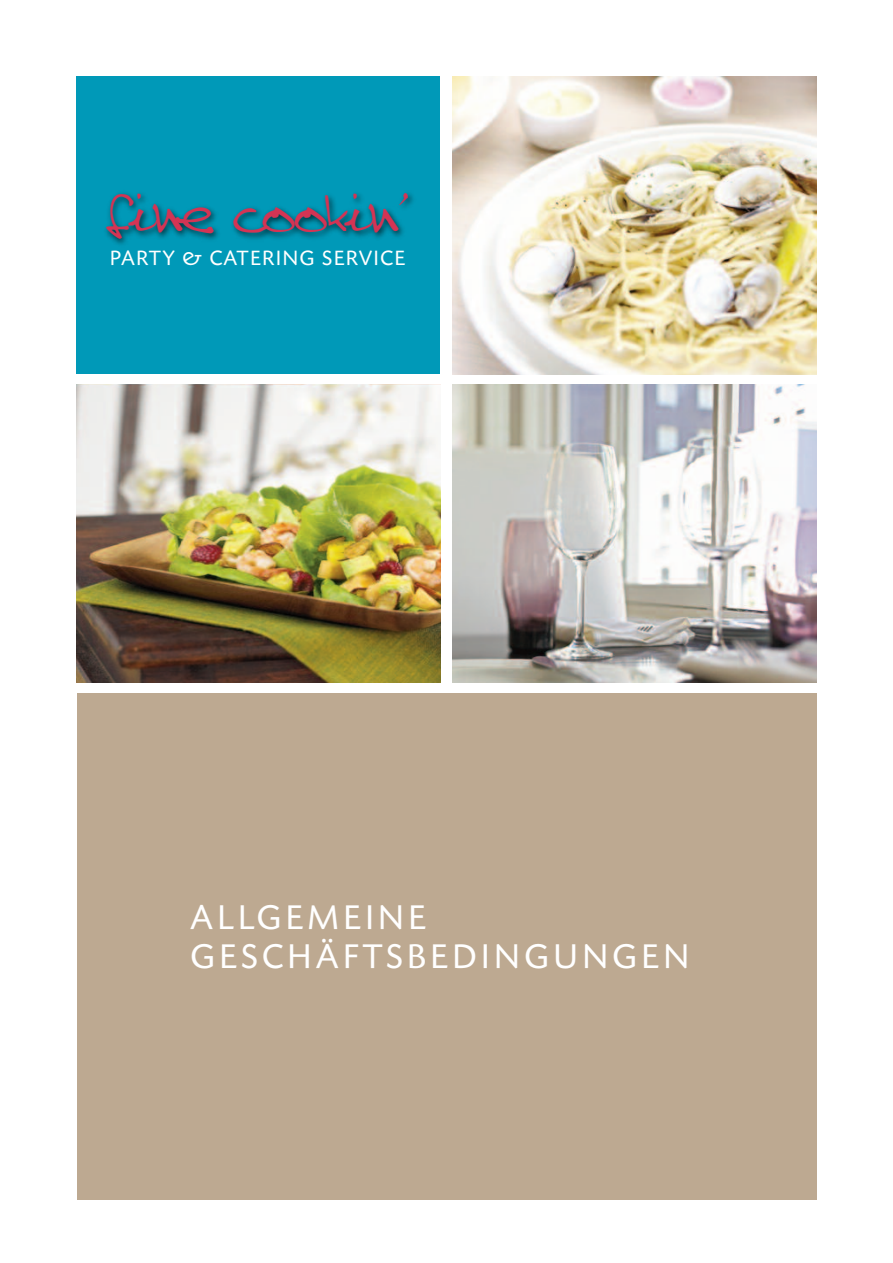
<style>
.page{position:relative;width:893px;height:1263px;background:#fff}
.page>*{position:absolute;margin:0;border:0;box-sizing:border-box;transform-origin:0 0}
.t1{font:42px "Steve Hand";color:#d33454}
.t2{font:36px/39px "Today SB";letter-spacing:.105em;color:#fff}
.t3{font:21.75px "Today SB";letter-spacing:.05em;color:#fff}
</style>
<div class="page">
<div style="left:77px;top:693px;width:739px;height:506px;background:#bda991"></div>
<img style="left:77px;top:385px;width:363px;height:297px">
<img style="left:453px;top:385px;width:363px;height:297px">
<div style="left:77px;top:77px;width:363px;height:297px;background:#0099b8"></div>
<img style="left:453px;top:77px;width:363px;height:297px">
<img style="left:106px;top:182px;width:476px;height:168px">
<p class="t1" style="left:110px;top:193px;width:301px">fine cookin’</p>
<p class="t3" style="left:110px;top:245px;width:297px">PARTY &amp; CATERING SERVICE</p>
<p class="t2" style="left:190px;top:897px;width:501px">ALLGEMEINE<br>GESCHÄFTSBEDINGUNGEN</p>
</div>
